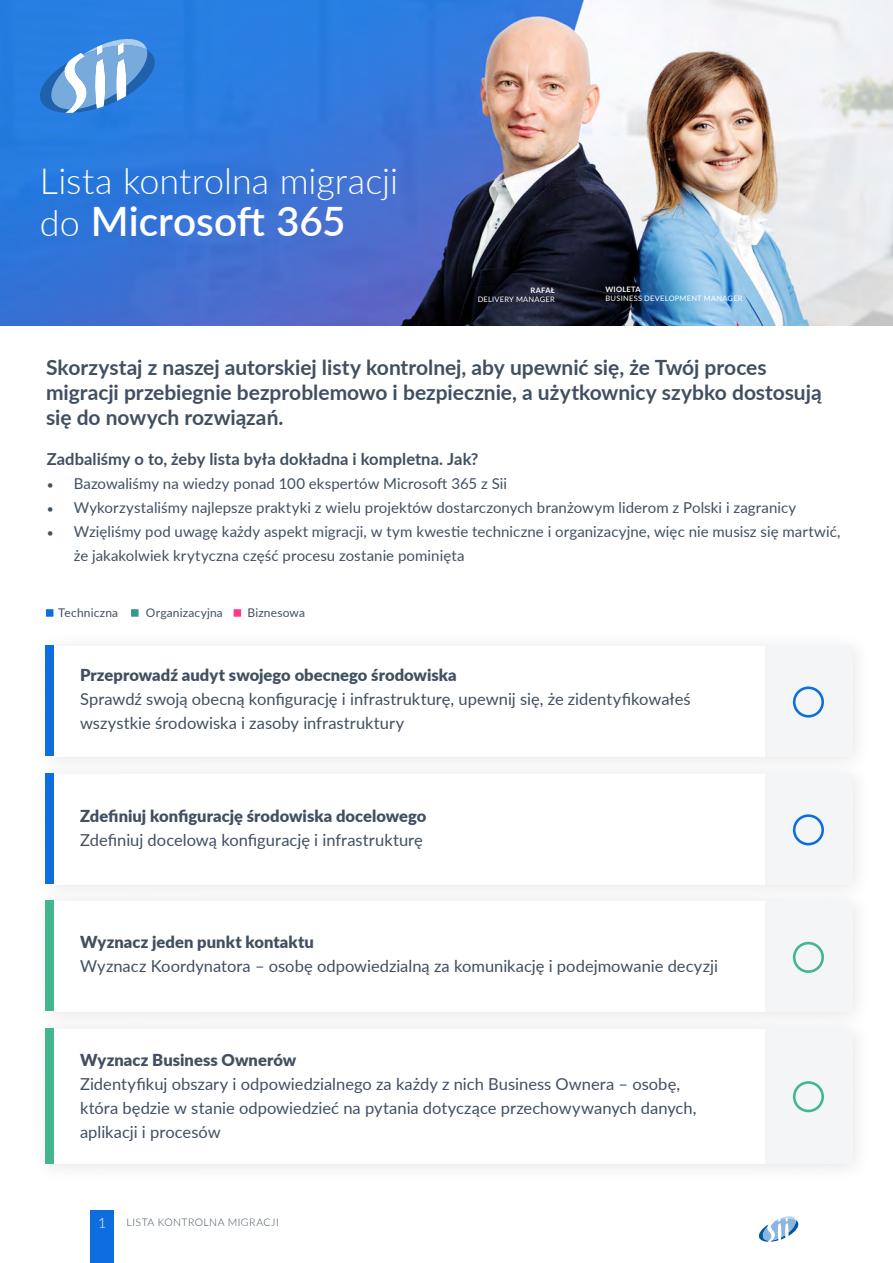
<style>
.page{position:relative;width:893px;height:1263px;background:#fff}
.page>*{position:absolute;margin:0;border:0;box-sizing:border-box;transform-origin:0 0}
.t1{font:600 40.5px "Lato";color:#fff}
.t2{font:300 36px "Lato";color:#fff}
.t3{font:700 21px/25.2px "Lato";letter-spacing:-.005em;color:#414f61}
.t4{font:16.5px/24px "Lato";color:#414f61}
.t5{font:900 16.5px "Lato";letter-spacing:.005em;color:#414f61}
.t6{font:700 16.5px "Lato";letter-spacing:.005em;color:#414f61}
.t7{font:15px/24px "Lato";letter-spacing:.005em;color:#414f61}
.t8{font:300 14.25px "Lato";color:#fff}
.t9{font:12px "Lato";letter-spacing:.015em;color:#424f61}
.t10{font:300 10.5px "Lato";letter-spacing:.045em;color:#424f61}
.t11{font:7.5px "Lato";letter-spacing:.035em;color:#fff}
.t12{font:700 7.5px "Lato";letter-spacing:.035em;color:#fff}
.s1{font-weight:300;font-size:36px}
.s2{font-size:12px}
</style>
<div class="page">
<div style="left:90px;top:1210px;width:23px;height:53px;background:#0e6ee0"></div>
<svg style="left:758px;top:1216px;width:41px;height:26px"></svg>
<img style="left:0;top:0;width:893px;height:325px">
<div style="left:30px;top:758px;width:843px;height:146px;background:#f7f7f7"></div>
<div style="left:46px;top:774px;width:806px;height:110px;background:#fff"></div>
<div style="left:30px;top:885px;width:843px;height:147px;background:#f6f6f6"></div>
<div style="left:46px;top:901px;width:806px;height:111px;background:#fff"></div>
<div style="left:30px;top:1013px;width:843px;height:171px;background:#f7f7f7"></div>
<div style="left:46px;top:1029px;width:806px;height:135px;background:#fff"></div>
<svg style="left:37px;top:37px;width:121px;height:76px;background:#639dde"></svg>
<svg style="left:46px;top:609px;width:7px;height:8px"></svg>
<svg style="left:131px;top:609px;width:8px;height:8px"></svg>
<svg style="left:234px;top:609px;width:7px;height:8px"></svg>
<div style="left:46px;top:645px;width:8px;height:110px;background:#0e6ee0"></div>
<div style="left:46px;top:773px;width:8px;height:110px;background:#0e6ee0"></div>
<div style="left:46px;top:901px;width:8px;height:110px;background:#45b58f"></div>
<div style="left:46px;top:1028px;width:8px;height:136px;background:#45b58f"></div>
<div style="left:765px;top:646px;width:87px;height:110px;background:#f3f5f6"></div>
<div style="left:765px;top:774px;width:87px;height:110px;background:#f3f5f6"></div>
<div style="left:765px;top:901px;width:87px;height:111px;background:#f3f5f6"></div>
<div style="left:765px;top:1029px;width:87px;height:135px;background:#f3f5f6"></div>
<svg style="left:793px;top:686px;width:31px;height:32px"></svg>
<svg style="left:793px;top:814px;width:31px;height:32px"></svg>
<svg style="left:793px;top:942px;width:31px;height:31px"></svg>
<svg style="left:793px;top:1081px;width:31px;height:32px"></svg>
<h2 class="t2" style="left:40px;top:156px;width:360px">Lista kontrolna migracji</h2>
<h1 class="t1" style="left:40px;top:192px;width:307px"><span class="s1">do</span> Microsoft 365</h1>
<p class="t12" style="left:530px;top:284px;width:26px">RAFAŁ</p>
<p class="t11" style="left:478px;top:294px;width:79px">DELIVERY MANAGER</p>
<p class="t12" style="left:605px;top:284px;width:37px">WIOLETA</p>
<p class="t11" style="left:605px;top:293px;width:139px">BUSINESS DEVELOPMENT MANAGER</p>
<p class="t3" style="left:46px;top:354px;width:777px">Skorzystaj z naszej autorskiej listy kontrolnej, aby upewnić się, że Twój proces migracji przebiegnie bezproblemowo i bezpiecznie, a użytkownicy szybko dostosują się do nowych rozwiązań.</p>
<p class="t6" style="left:47px;top:447px;width:433px">Zadbaliśmy o to, żeby lista była dokładna i kompletna. Jak?</p>
<p class="t7" style="left:47px;top:471px;width:462px"><span class="s2">•</span> Bazowaliśmy na wiedzy ponad 100 ekspertów Microsoft 365 z Sii</p>
<p class="t7" style="left:47px;top:495px;width:751px"><span class="s2">•</span> Wykorzystaliśmy najlepsze praktyki z wielu projektów dostarczonych branżowym liderom z Polski i zagranicy</p>
<p class="t7" style="left:74px;top:519px;width:768px;text-indent:-27px"><span class="s2">•</span> Wzięliśmy pod uwagę każdy aspekt migracji, w tym kwestie techniczne i organizacyjne, więc nie musisz się martwić, że jakakolwiek krytyczna część procesu zostanie pominięta</p>
<p class="t9" style="left:58px;top:604px;width:61px">Techniczna</p>
<p class="t9" style="left:146px;top:604px;width:79px">Organizacyjna</p>
<p class="t9" style="left:247px;top:604px;width:59px">Biznesowa</p>
<p class="t5" style="left:80px;top:663px;width:378px">Przeprowadź audyt swojego obecnego środowiska</p>
<p class="t4" style="left:80px;top:687px;width:612px">Sprawdź swoją obecną konfigurację i infrastrukturę, upewnij się, że zidentyfikowałeś wszystkie środowiska i zasoby infrastruktury</p>
<p class="t5" style="left:80px;top:803px;width:348px">Zdefiniuj konfigurację środowiska docelowego</p>
<p class="t4" style="left:80px;top:827px;width:344px">Zdefiniuj docelową konfigurację i infrastrukturę</p>
<p class="t5" style="left:80px;top:930px;width:235px">Wyznacz jeden punkt kontaktu</p>
<p class="t4" style="left:80px;top:953px;width:639px">Wyznacz Koordynatora – osobę odpowiedzialną za komunikację i podejmowanie decyzji</p>
<p class="t5" style="left:80px;top:1047px;width:218px">Wyznacz Business Ownerów</p>
<p class="t4" style="left:80px;top:1071px;width:618px">Zidentyfikuj obszary i odpowiedzialnego za każdy z nich Business Ownera – osobę, która będzie w stanie odpowiedzieć na pytania dotyczące przechowywanych danych, aplikacji i procesów</p>
<p class="t8" style="left:98px;top:1213px;width:10px">1</p>
<p class="t10" style="left:127px;top:1215px;width:154px">LISTA KONTROLNA MIGRACJI</p>
</div>
